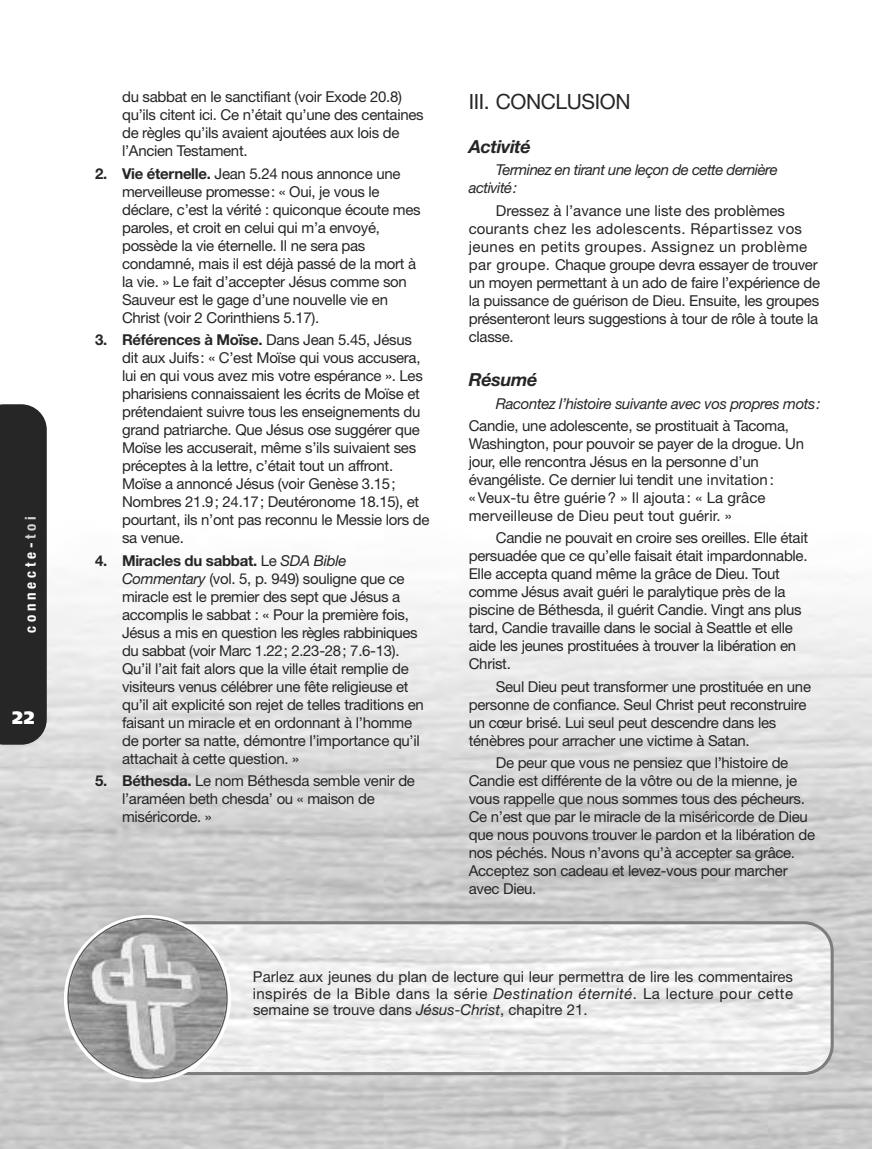
<style>
.page{position:relative;width:872px;height:1149px;background:#fff}
.page>*{position:absolute;margin:0;border:0;box-sizing:border-box;transform-origin:0 0}
.t1{font:21px "Helvetica Neue LT Std";letter-spacing:-.02em;color:#272627}
.t2{font:italic 700 18px "Helvetica Neue LT Std";letter-spacing:-.02em;color:#272627}
.t3{font:900 18px "Frutiger";color:#fff}
.t4{font:15px/18px "Helvetica Neue LT Std";letter-spacing:-.02em;color:#272627}
.t5{font:italic 15px/18px "Helvetica Neue LT Std";letter-spacing:-.03em;color:#272627}
.t6{font:700 condensed 15px "Helvetica Neue";letter-spacing:.25em;color:#fff}
.s1{color:#d4d4d4}
.s2{font-weight:700}
.s3{font-style:italic}
</style>
<div class="page">
<img style="left:0;top:579px;width:872px;height:569px">
<div style="left:0;top:404px;width:47px;height:340px;background:#272627"></div>
<svg style="left:231px;top:920px;width:602px;height:154px"></svg>
<svg style="left:64px;top:914px;width:167px;height:167px"></svg>
<img style="left:69px;top:919px;width:157px;height:157px">
<p class="t6" style="left:21px;top:632px;width:118px;rotate:-90deg">connecte-<span class="s1">toi</span></p>
<p class="t3" style="left:12px;top:710px;width:24px">22</p>
<p class="t4" style="left:122px;top:89px;width:303px">du sabbat en le sanctifiant (voir Exode 20.8) qu’ils citent ici. Ce n’était qu’une des centaines de règles qu’ils avaient ajoutées aux lois de l’Ancien Testament.</p>
<p class="t4" style="left:122px;top:166px;width:300px;text-indent:-27px"><span class="s2">2. Vie éternelle.</span> Jean 5.24 nous annonce une merveilleuse promesse : « Oui, je vous le déclare, c’est la vérité : quiconque écoute mes paroles, et croit en celui qui m’a envoyé, possède la vie éternelle. Il ne sera pas condamné, mais il est déjà passé de la mort à la vie. » Le fait d’accepter Jésus comme son Sauveur est le gage d’une nouvelle vie en Christ (voir 2 Corinthiens 5.17).</p>
<p class="t4" style="left:122px;top:332px;width:309px;text-indent:-27px"><span class="s2">3. Références à Moïse.</span> Dans Jean 5.45, Jésus dit aux Juifs : « C’est Moïse qui vous accusera, lui en qui vous avez mis votre espérance ». Les pharisiens connaissaient les écrits de Moïse et prétendaient suivre tous les enseignements du grand patriarche. Que Jésus ose suggérer que Moïse les accuserait, même s’ils suivaient ses préceptes à la lettre, c’était tout un affront.<br>Moïse a annoncé Jésus (voir Genèse 3.15 ; Nombres 21.9 ; 24.17 ; Deutéronome 18.15), et pourtant, ils n’ont pas reconnu le Messie lors de sa venue.</p>
<p class="t4" style="left:122px;top:552px;width:303px;text-indent:-27px"><span class="s2">4. Miracles du sabbat.</span> Le <span class="s3">SDA Bible Commentary</span> (vol. 5, p. 949) souligne que ce miracle est le premier des sept que Jésus a accomplis le sabbat : « Pour la première fois, Jésus a mis en question les règles rabbiniques du sabbat (voir Marc 1.22 ; 2.23-28 ; 7.6-13).<br>Qu’il l’ait fait alors que la ville était remplie de visiteurs venus célébrer une fête religieuse et qu’il ait explicité son rejet de telles traditions en faisant un miracle et en ordonnant à l’homme de porter sa natte, démontre l’importance qu’il attachait à cette question. »</p>
<p class="t4" style="left:122px;top:772px;width:294px;text-indent:-27px"><span class="s2">5. Béthesda.</span> Le nom Béthesda semble venir de l’araméen beth chesda’ ou « maison de miséricorde. »</p>
<h1 class="t1" style="left:469px;top:94px;width:163px">III. CONCLUSION</h1>
<p class="t2" style="left:469px;top:140px;width:64px">Activité</p>
<p class="t5" style="left:469px;top:162px;width:310px;text-indent:27px">Terminez en tirant une leçon de cette dernière activité :</p>
<p class="t4" style="left:469px;top:203px;width:353px;text-indent:27px">Dressez à l’avance une liste des problèmes courants chez les adolescents. Répartissez vos jeunes en petits groupes. Assignez un problème par groupe. Chaque groupe devra essayer de trouver un moyen permettant à un ado de faire l’expérience de la puissance de guérison de Dieu. Ensuite, les groupes présenteront leurs suggestions à tour de rôle à toute la classe.</p>
<p class="t2" style="left:469px;top:373px;width:70px">Résumé</p>
<p class="t5" style="left:496px;top:395px;width:326px">Racontez l’histoire suivante avec vos propres mots :</p>
<p class="t4" style="left:469px;top:418px;width:337px">Candie, une adolescente, se prostituait à Tacoma, Washington, pour pouvoir se payer de la drogue. Un jour, elle rencontra Jésus en la personne d’un évangéliste. Ce dernier lui tendit une invitation : «Veux-tu être guérie ? » Il ajouta : « La grâce merveilleuse de Dieu peut tout guérir. »</p>
<p class="t4" style="left:469px;top:530px;width:341px;text-indent:27px">Candie ne pouvait en croire ses oreilles. Elle était persuadée que ce qu’elle faisait était impardonnable.<br>Elle accepta quand même la grâce de Dieu. Tout comme Jésus avait guéri le paralytique près de la piscine de Béthesda, il guérit Candie. Vingt ans plus tard, Candie travaille dans le social à Seattle et elle aide les jeunes prostituées à trouver la libération en Christ.</p>
<p class="t4" style="left:469px;top:678px;width:344px;text-indent:27px">Seul Dieu peut transformer une prostituée en une personne de confiance. Seul Christ peut reconstruire un cœur brisé. Lui seul peut descendre dans les ténèbres pour arracher une victime à Satan.</p>
<p class="t4" style="left:469px;top:754px;width:348px;text-indent:27px">De peur que vous ne pensiez que l’histoire de Candie est différente de la vôtre ou de la mienne, je vous rappelle que nous sommes tous des pécheurs.<br>Ce n’est que par le miracle de la miséricorde de Dieu que nous pouvons trouver le pardon et la libération de nos péchés. Nous n’avons qu’à accepter sa grâce.<br>Acceptez son cadeau et levez-vous pour marcher avec Dieu.</p>
<p class="t4" style="left:253px;top:969px;width:541px;line-height:16.5px;text-align:justify">Parlez aux jeunes du plan de lecture qui leur permettra de lire les commentaires inspirés de la Bible dans la série <span class="s3">Destination éternité</span>. La lecture pour cette semaine se trouve dans <span class="s3">Jésus-Christ</span>, chapitre 21.</p>
</div>
